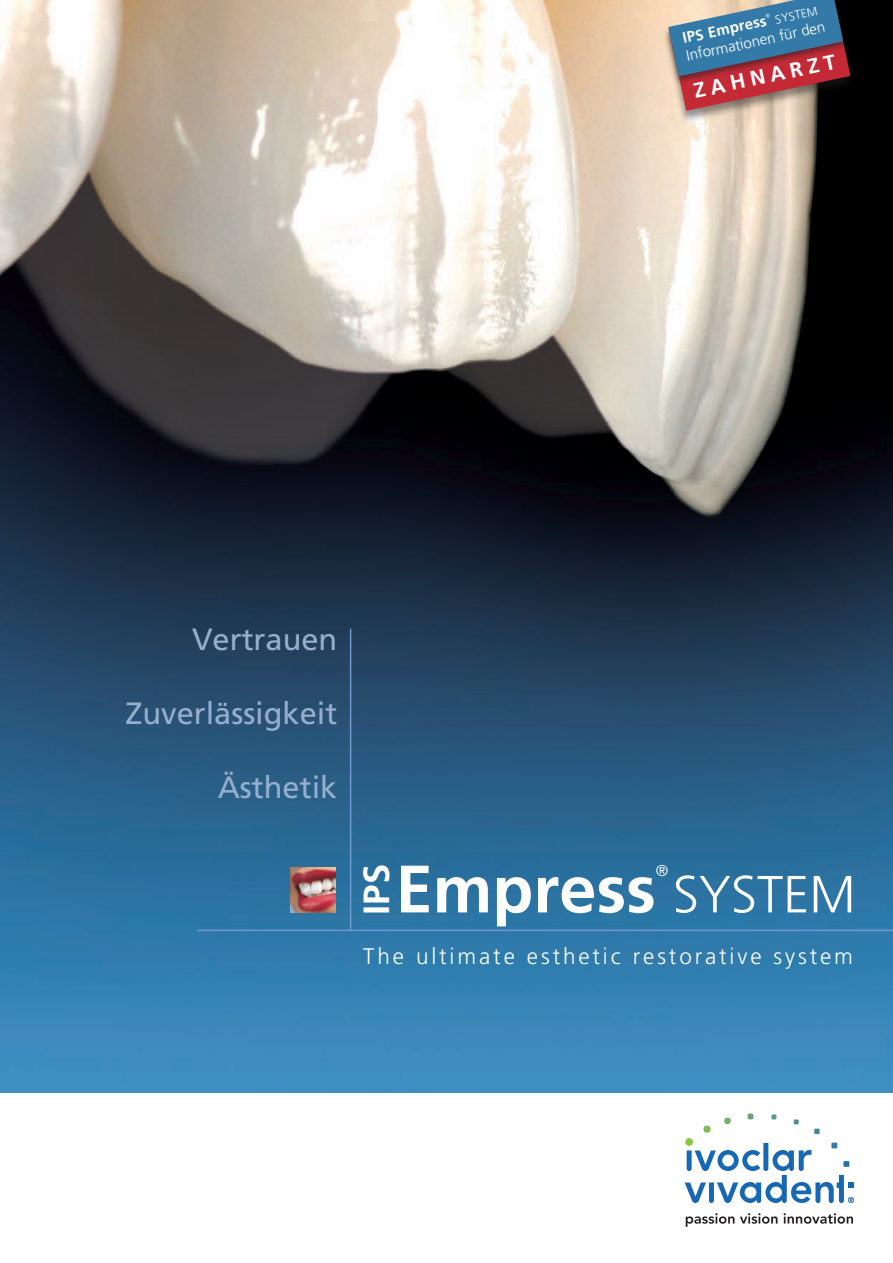
<style>
.page{position:relative;width:893px;height:1263px;background:#fff}
.page>*{position:absolute;margin:0;border:0;box-sizing:border-box;transform-origin:0 0}
.t1{font:700 66.9px "Frutiger";color:#fff}
.t2{font:300 52.2px "Frutiger";color:#fff}
.t3{font:700 36.45px "Frutiger";color:#fff}
.t4{font:30.75px "Frutiger";color:#96afcc}
.t5{font:300 22.5px "Frutiger";letter-spacing:.13em;color:#fff}
.t6{font:700 21px "Frutiger";color:#fff}
.t7{font:300 15.6px "Frutiger";color:#fff}
.t8{font:300 15px "Frutiger";color:#fff}
.t9{font:700 15px "Frutiger";color:#fff}
.t10{font:300 12px "Frutiger";color:#fff}
</style>
<div class="page">
<img style="left:0;top:0;width:893px;height:1093px">
<hr style="left:198px;top:930px;width:695px;height:1px;background:#7198cf">
<hr style="left:350px;top:629px;width:1px;height:301px;background:#7198cf">
<svg style="left:685px;top:1113px;width:169px;height:90px"></svg>
<svg style="left:686px;top:1213px;width:48px;height:14px"></svg>
<svg style="left:740px;top:1213px;width:37px;height:11px"></svg>
<svg style="left:784px;top:1213px;width:69px;height:11px"></svg>
<div style="left:661px;top:0;width:196px;height:123px;background:#231f20;opacity:.5"></div>
<div style="left:664px;top:0;width:183px;height:84px;background:#231f20;opacity:.5"></div>
<img style="left:290px;top:867px;width:46px;height:46px">
<svg style="left:668px;top:0;width:182px;height:111px;background:#796778"></svg>
<p class="t10" style="left:774px;top:13px;width:44px;rotate:-12deg">Syst em</p>
<p class="t8" style="left:685px;top:48px;width:143px;rotate:-12deg">Informationen für den</p>
<p class="t9" style="left:681px;top:30px;width:87px;rotate:-12deg">IPS Empress</p>
<p class="t6" style="left:691px;top:79px;width:143px;rotate:-12deg">Za hnarzt</p>
<h3 class="t4" style="left:192px;top:622px;width:147px">Vertrauen</h3>
<h3 class="t4" style="left:125px;top:695px;width:213px">Zuverlässigkeit</h3>
<h3 class="t4" style="left:218px;top:769px;width:121px">Ästhetik</h3>
<h3 class="t3" style="left:355px;top:915px;width:52px;rotate:-90deg">IPS</h3>
<h1 class="t1" style="left:396px;top:850px;width:262px">Empress</h1>
<p class="t7" style="left:656px;top:862px;width:14px">®</p>
<h2 class="t2" style="left:673px;top:865px;width:184px">System</h2>
<p class="t5" style="left:363px;top:944px;width:491px">The ultimate esthetic restorative system</p>
</div>
